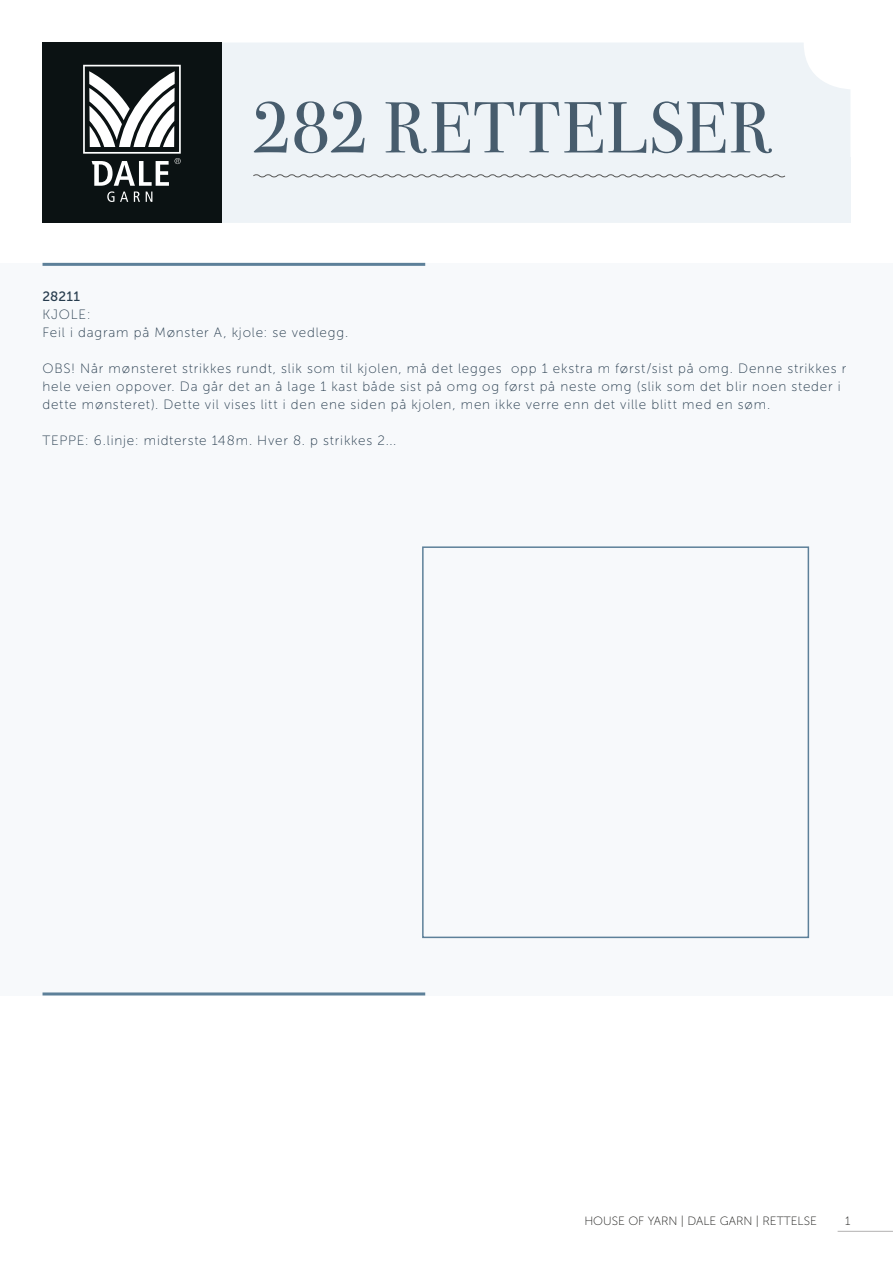
<style>
.page{position:relative;width:893px;height:1263px;background:#fff}
.page>*{position:absolute;margin:0;border:0;box-sizing:border-box;transform-origin:0 0}
.t1{font:72.3px "Bodoni Svty Two ITCTT";letter-spacing:.025em;color:#475c6d}
.t2{font:13.5px/18px "Museo Sans 100";letter-spacing:.06em;color:#273c4e}
.t3{font:12px "Museo Sans 100";color:#1d1d1b}
.s1{font-family:"Museo Sans 500"}
</style>
<div class="page">
<hr style="left:838px;top:1231px;width:55px;height:1px;background:#b3b2b2">
<div style="left:43px;top:43px;width:807px;height:180px;background:#eef3f7;border-radius:47px"></div>
<div style="left:43px;top:43px;width:179px;height:180px;background:#0b1213"></div>
<svg style="left:83px;top:65px;width:98px;height:137px"></svg>
<svg style="left:253px;top:174px;width:597px;height:49px"></svg>
<div style="left:0;top:263px;width:893px;height:732px;background:#f7f9fb"></div>
<hr style="left:43px;top:263px;width:382px;height:3px;background:#5d8099">
<hr style="left:43px;top:992px;width:382px;height:3px;background:#5d8099">
<div style="left:422px;top:546px;width:387px;height:392px;border:2px solid #5d8099"></div>
<p class="t1" style="left:252px;top:69px;width:521px">282 RETTELSER</p>
<p class="t2" style="left:43px;top:287px;width:307px"><span class="s1">28211<br></span>KJOLE:<br>Feil i dagram på Mønster A, kjole: se vedlegg.</p>
<p class="t2" style="left:43px;top:359px;width:805px">OBS! Når mønsteret strikkes rundt, slik som til kjolen, må det legges opp 1 ekstra m først/sist på omg. Denne strikkes r hele veien oppover. Da går det an å lage 1 kast både sist på omg og først på neste omg (slik som det blir noen steder i dette mønsteret). Dette vil vises litt i den ene siden på kjolen, men ikke verre enn det ville blitt med en søm.</p>
<p class="t2" style="left:43px;top:431px;width:355px">TEPPE: 6.linje: midterste 148m. Hver 8. p strikkes 2...</p>
<p class="t3" style="left:584px;top:1215px;width:234px">HOUSE OF YARN | DALE GARN | RETTELSE</p>
<p class="t3" style="left:845px;top:1215px;width:7px">1</p>
</div>
